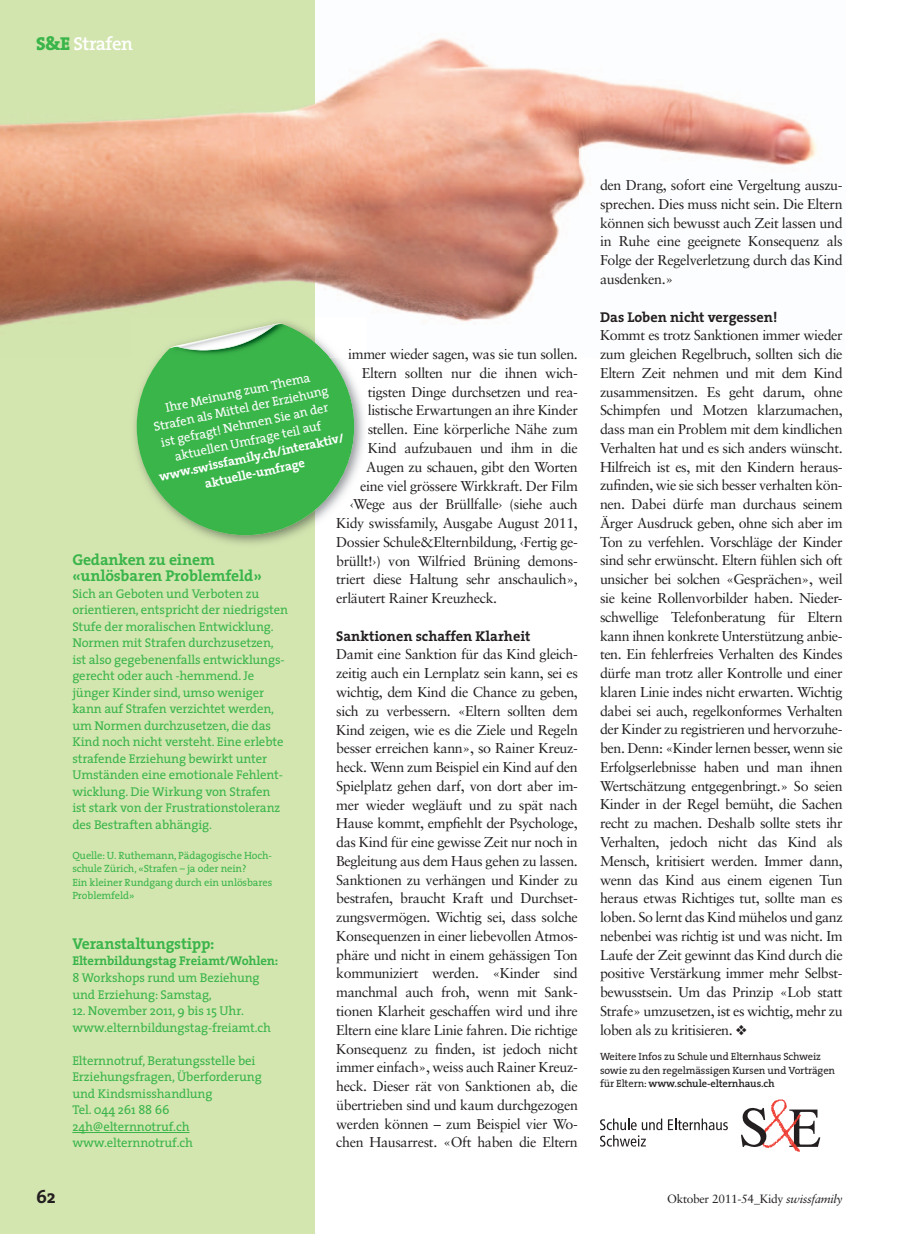
<style>
.page{position:relative;width:915px;height:1234px;background:#fff}
.page>*{position:absolute;margin:0;border:0;box-sizing:border-box;transform-origin:0 0}
.t1{font:600 18.75px "The Serif";letter-spacing:-.025em;color:#fff}
.t2{font:700 18.75px "The Serif";color:#231f20}
.t3{font:700 15.75px/16.5px "The Serif";letter-spacing:-.01em;color:#3ab54a}
.t4{font:14.25px/18.8px "Sabon";letter-spacing:-.025em;color:#231f20;text-align:justify}
.t5{font:700 14.25px "The Serif";color:#231f20}
.t6{font:12.75px/16.5px "The Serif";letter-spacing:-.01em;color:#3ab54a}
.t7{font:12.75px/16.5px "The Serif";color:#fff;text-align:center}
.t8{font:700 12.75px/16.5px "The Serif";color:#fff;text-align:center}
.t9{font:700 12.75px "The Serif";letter-spacing:-.01em;color:#3ab54a}
.t10{font:12px "Sabon";letter-spacing:-.025em;color:#231f20}
.t11{font:10.5px/13.5px "The Serif";letter-spacing:-.01em;color:#3ab54a}
.t12{font:10.5px/13.5px "The Serif";letter-spacing:-.01em;color:#231f20}
.s1{font-weight:800;color:#3ab54a}
.s2{font-weight:600}
.s3{font-style:italic}
</style>
<div class="page">
<div style="left:0;top:0;width:315px;height:1233px;background:#d4e6b0"></div>
<img style="left:134px;top:321px;width:230px;height:223px">
<svg style="left:137px;top:357px;width:217px;height:178px;background:#52bb5c"></svg>
<img style="left:315px;top:38px;width:502px;height:319px">
<img style="left:0;top:111px;width:263px;height:246px">
<img style="left:262px;top:104px;width:53px;height:213px">
<img style="left:161px;top:324px;width:168px;height:33px">
<img style="left:167px;top:324px;width:127px;height:33px">
<img style="left:170px;top:323px;width:111px;height:27px">
<hr style="left:72px;top:1131px;width:117px;height:1px;background:#3ab54a">
<svg style="left:741px;top:1099px;width:79px;height:52px"></svg>
<svg style="left:600px;top:1118px;width:127px;height:28px"></svg>
<h1 class="t1" style="left:36px;top:28px;width:98px"><span class="s1">S&amp;E</span> Strafen</h1>
<p class="t4" style="left:600px;top:176px;width:244px">den Drang, sofort eine Vergeltung auszu&shy;sprechen. Dies muss nicht sein. Die Eltern können sich bewusst auch Zeit lassen und in Ruhe eine geeignete Konsequenz als Folge der Regelverletzung durch das Kind ausdenken.»</p>
<p class="t5" style="left:600px;top:305px;width:179px">Das Loben nicht vergessen!</p>
<p class="t4" style="left:600px;top:326px;width:244px">Kommt es trotz Sanktionen immer wieder zum gleichen Regelbruch, sollten sich die Eltern Zeit nehmen und mit dem Kind zusammensitzen. Es geht darum, ohne Schimpfen und Motzen klarzumachen, dass man ein Problem mit dem kindlichen Verhalten hat und es sich anders wünscht.<br>Hilfreich ist es, mit den Kindern heraus&shy;zufinden, wie sie sich besser verhalten kön&shy;nen. Dabei dürfe man durchaus seinem Ärger Ausdruck geben, ohne sich aber im Ton zu verfehlen. Vorschläge der Kinder sind sehr erwünscht. Eltern fühlen sich oft unsicher bei solchen «Gesprächen», weil sie keine Rollenvorbilder haben. Nieder&shy;schwellige Telefonberatung für Eltern kann ihnen konkrete Unterstützung anbie&shy;ten. Ein fehlerfreies Verhalten des Kindes dürfe man trotz aller Kontrolle und einer klaren Linie indes nicht erwarten. Wichtig dabei sei auch, regelkonformes Verhalten der Kinder zu registrieren und hervorzuhe&shy;ben. Denn: «Kinder lernen besser, wenn sie Erfolgserlebnisse haben und man ihnen Wertschätzung entgegenbringt.» So seien Kinder in der Regel bemüht, die Sachen recht zu machen. Deshalb sollte stets ihr Verhalten, jedoch nicht das Kind als Mensch, kritisiert werden. Immer dann, wenn das Kind aus einem eigenen Tun heraus etwas Richtiges tut, sollte man es loben. So lernt das Kind mühelos und ganz nebenbei was richtig ist und was nicht. Im Laufe der Zeit gewinnt das Kind durch die positive Verstärkung immer mehr Selbst&shy;bewusstsein. Um das Prinzip «Lob statt Strafe» umzusetzen, ist es wichtig, mehr zu loben als zu kritisieren.</p>
<p class="t4" style="left:348px;top:344px;width:231px">immer wieder sagen, was sie tun sollen.</p>
<p class="t4" style="left:361px;top:363px;width:218px">Eltern sollten nur die ihnen wich-</p>
<p class="t4" style="left:367px;top:382px;width:212px">tigsten Dinge durchsetzen und rea-</p>
<p class="t4" style="left:367px;top:401px;width:212px">listische Erwartungen an ihre Kinder</p>
<p class="t4" style="left:367px;top:419px;width:211px">stellen. Eine körperliche Nähe zum</p>
<p class="t4" style="left:367px;top:438px;width:212px">Kind aufzubauen und ihm in die</p>
<p class="t4" style="left:366px;top:457px;width:213px">Augen zu schauen, gibt den Worten</p>
<p class="t4" style="left:360px;top:476px;width:219px">eine viel grössere Wirkkraft. Der Film</p>
<p class="t4" style="left:349px;top:494px;width:229px">‹Wege aus der Brüllfalle› (siehe auch</p>
<p class="t4" style="left:336px;top:513px;width:243px">Kidy swissfamily, Ausgabe August 2011,</p>
<p class="t4" style="left:336px;top:532px;width:243px">Dossier Schule&amp;Elternbildung, ‹Fertig ge-</p>
<p class="t4" style="left:336px;top:551px;width:243px">brüllt!›) von Wilfried Brüning demons-</p>
<p class="t4" style="left:336px;top:569px;width:243px">triert diese Haltung sehr anschaulich»,</p>
<p class="t4" style="left:336px;top:588px;width:162px">erläutert Rainer Kreuzheck.</p>
<p class="t5" style="left:336px;top:623px;width:196px">Sanktionen schaffen Klarheit</p>
<p class="t4" style="left:336px;top:644px;width:243px">Damit eine Sanktion für das Kind gleich&shy;zeitig auch ein Lernplatz sein kann, sei es wichtig, dem Kind die Chance zu geben, sich zu verbessern. «Eltern sollten dem Kind zeigen, wie es die Ziele und Regeln besser erreichen kann», so Rainer Kreuz&shy;heck. Wenn zum Beispiel ein Kind auf den Spielplatz gehen darf, von dort aber im&shy;mer wieder wegläuft und zu spät nach Hause kommt, empfiehlt der Psychologe, das Kind für eine gewisse Zeit nur noch in Begleitung aus dem Haus gehen zu lassen.<br>Sanktionen zu verhängen und Kinder zu bestrafen, braucht Kraft und Durchset&shy;zungsvermögen. Wichtig sei, dass solche Konsequenzen in einer liebevollen Atmos&shy;phäre und nicht in einem gehässigen Ton kommuniziert werden. «Kinder sind manchmal auch froh, wenn mit Sank&shy;tionen Klarheit geschaffen wird und ihre Eltern eine klare Linie fahren. Die richtige Konsequenz zu finden, ist jedoch nicht immer einfach», weiss auch Rainer Kreuz&shy;heck. Dieser rät von Sanktionen ab, die übertrieben sind und kaum durchgezogen werden können – zum Beispiel vier Wo&shy;chen Hausarrest. «Oft haben die Eltern</p>
<p class="t7" style="left:149px;top:402px;width:180px;rotate:-12deg">Ihre Meinung zum Thema<br>Strafen als Mittel der Erziehung ist gefragt! Nehmen Sie an der aktuellen Umfrage teil auf</p>
<p class="t8" style="left:157px;top:468px;width:190px;rotate:-12deg">www.swissfamily.ch/interaktiv/ aktuelle-umfrage</p>
<p class="t3" style="left:72px;top:550px;width:191px">Gedanken zu einem «unlösbaren Problemfeld»</p>
<p class="t6" style="left:72px;top:584px;width:217px">Sich an Geboten und Verboten zu orientieren, entspricht der niedrigsten Stufe der moralischen Entwicklung.<br>Normen mit Strafen durchzusetzen, ist also gegebenenfalls entwicklungs&shy;gerecht oder auch -hemmend. Je jünger Kinder sind, umso weniger kann auf Strafen verzichtet werden, um Normen durchzusetzen, die das Kind noch nicht versteht. Eine erlebte strafende Erziehung bewirkt unter Umständen eine emotionale Fehlent&shy;wicklung. Die Wirkung von Strafen<br>ist stark von der Frustrationstoleranz des Bestraften abhängig.</p>
<p class="t11" style="left:72px;top:848px;width:201px">Quelle: U. Ruthemann, Pädagogische Hoch&shy;schule Zürich, «Strafen – ja oder nein?<br>Ein kleiner Rundgang durch ein unlösbares Problemfeld»</p>
<p class="t3" style="left:72px;top:934px;width:144px">Veranstaltungstipp:</p>
<p class="t9" style="left:72px;top:950px;width:207px">Elternbildungstag Freiamt/Wohlen:</p>
<p class="t6" style="left:72px;top:968px;width:189px">8 Workshops rund um Beziehung und Erziehung: Samstag,</p>
<p class="t6" style="left:72px;top:1001px;width:200px">12. November 2011, 9 bis 15 Uhr. www.elternbildungstag-freiamt.ch</p>
<p class="t6" style="left:72px;top:1051px;width:191px">Elternnotruf, Beratungsstelle bei<br>Erziehungsfragen, Überforderung und Kindsmisshandlung<br>Tel. 044 261 88 66<br>24h@elternnotruf.ch www.elternnotruf.ch</p>
<p class="t12" style="left:600px;top:1049px;width:236px">Weitere Infos zu Schule und Elternhaus Schweiz sowie zu den regelmässigen Kursen und Vorträgen für Eltern: <span class="s2">www.schule-elternhaus.ch</span></p>
<h1 class="t2" style="left:36px;top:1180px;width:21px">62</h1>
<p class="t10" style="left:666px;top:1191px;width:177px">Oktober 2011-54<span class="s3">_</span>Kidy <span class="s3">swissfamily</span></p>
</div>
